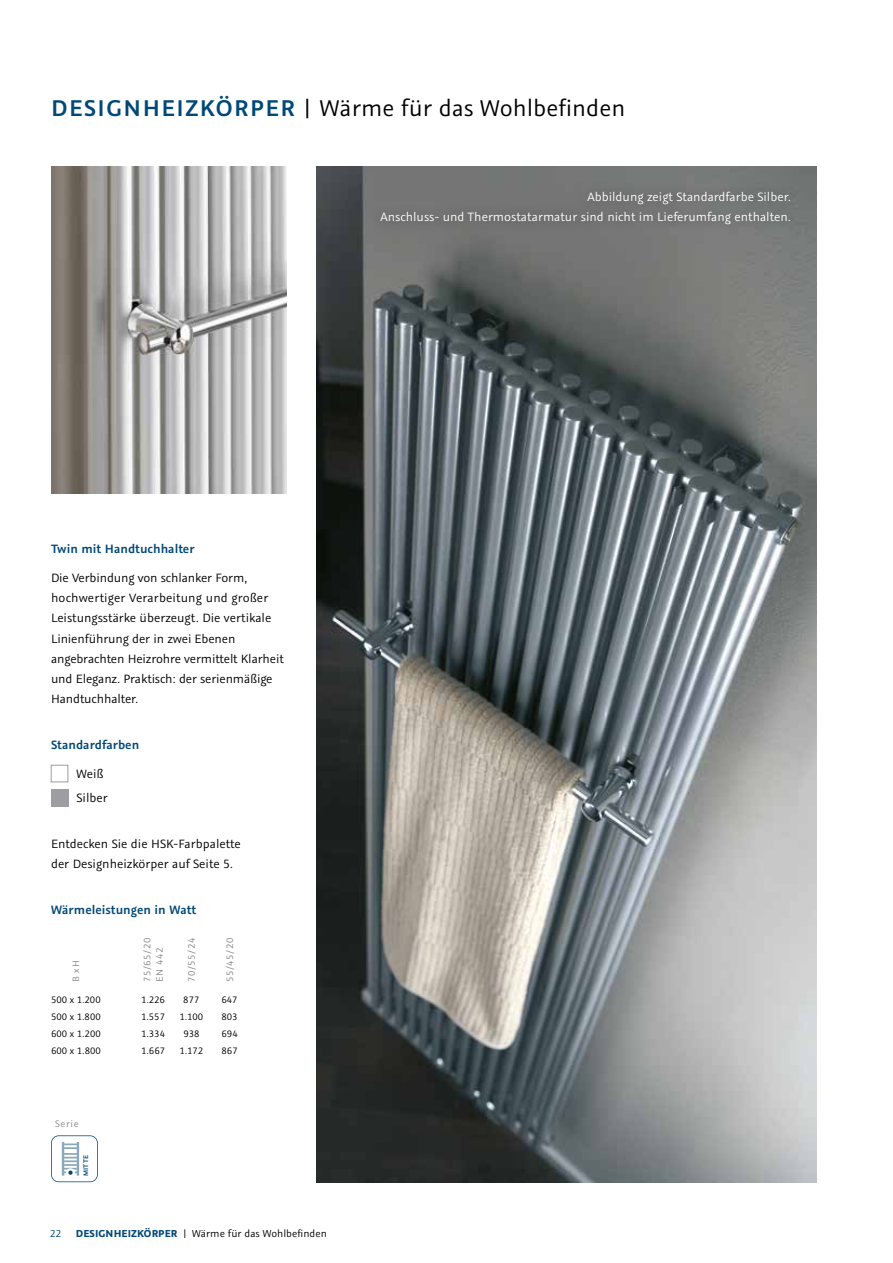
<style>
.page{position:relative;width:893px;height:1263px;background:#fff}
.page>*{position:absolute;margin:0;border:0;box-sizing:border-box;transform-origin:0 0}
.t1{font:25.5px "Graublau Sans";color:#000}
.t2{font:13.5px/20.2px "Graublau Sans";letter-spacing:-.01em;color:#000}
.t3{font:13.5px/20.2px "Graublau Sans";color:#fff;text-align:right}
.t4{font:600 13.5px "Graublau Sans";color:#004878}
.t5{font:11.25px "Graublau Sans";color:#000}
.t6{font:11.25px "Graublau Sans";color:#004878}
.t7{font:10.5px "Graublau Sans";color:#000}
.t8{font:10.5px/12.6px "Graublau Sans";letter-spacing:.06em;color:#878787}
.t9{font:600 7.5px "Graublau Sans";color:#004878}
.s1{font-weight:600;color:#004878}
.s2{font-weight:700;color:#004878}
</style>
<div class="page">
<img style="left:316px;top:167px;width:500px;height:1015px">
<div style="left:370px;top:181px;width:429px;height:54px;background:#747575"></div>
<img style="left:51px;top:167px;width:235px;height:327px">
<div style="left:51px;top:765px;width:17px;height:17px;background:#fff;border:1px solid #9d9d9c"></div>
<div style="left:51px;top:789px;width:17px;height:17px;background:#9e9da2"></div>
<svg style="left:51px;top:1135px;width:47px;height:47px"></svg>
<h1 class="t1" style="left:51px;top:92px;width:576px"><span class="s1">DESIGNHEIZKÖRPER</span> | Wärme für das Wohlbefinden</h1>
<p class="t3" style="left:380px;top:187px;width:412px">Abbildung zeigt Standardfarbe Silber.<br>Anschluss- und Thermostatarmatur sind nicht im Lieferumfang enthalten.</p>
<p class="t4" style="left:51px;top:540px;width:145px">Twin mit Handtuchhalter</p>
<p class="t2" style="left:51px;top:567px;width:234px">Die Verbindung von schlanker Form, hochwertiger Verarbeitung und großer Leistungsstärke überzeugt. Die vertikale Linienführung der in zwei Ebenen angebrachten Heizrohre vermittelt Klarheit und Eleganz. Praktisch: der serienmäßige Handtuchhalter.</p>
<p class="t4" style="left:51px;top:736px;width:90px">Standardfarben</p>
<p class="t2" style="left:77px;top:761px;width:33px;line-height:24.5px">Weiß<br>Silber</p>
<p class="t2" style="left:51px;top:834px;width:191px">Entdecken Sie die HSK-Farbpalette der Designheizkörper auf Seite 5.</p>
<p class="t4" style="left:51px;top:901px;width:147px">Wärmeleistungen in Watt</p>
<p class="t8" style="left:70px;top:982px;width:24px;rotate:-90deg">B x H</p>
<p class="t8" style="left:141px;top:982px;width:46px;rotate:-90deg">75/65/20<br>EN 442</p>
<p class="t8" style="left:185px;top:982px;width:46px;rotate:-90deg">70/55/24</p>
<p class="t8" style="left:224px;top:982px;width:46px;rotate:-90deg">55/45/20</p>
<p class="t7" style="left:51px;top:993px;width:51px">500 x 1.200</p>
<p class="t7" style="left:141px;top:993px;width:25px">1.226</p>
<p class="t7" style="left:183px;top:993px;width:18px">877</p>
<p class="t7" style="left:222px;top:993px;width:18px">647</p>
<p class="t7" style="left:51px;top:1010px;width:51px">500 x 1.800</p>
<p class="t7" style="left:141px;top:1010px;width:25px">1.557</p>
<p class="t7" style="left:179px;top:1010px;width:25px">1.100</p>
<p class="t7" style="left:222px;top:1010px;width:18px">803</p>
<p class="t7" style="left:51px;top:1027px;width:51px">600 x 1.200</p>
<p class="t7" style="left:141px;top:1027px;width:25px">1.334</p>
<p class="t7" style="left:183px;top:1027px;width:18px">938</p>
<p class="t7" style="left:222px;top:1027px;width:18px">694</p>
<p class="t7" style="left:51px;top:1044px;width:51px">600 x 1.800</p>
<p class="t7" style="left:141px;top:1044px;width:25px">1.667</p>
<p class="t7" style="left:179px;top:1044px;width:25px">1.172</p>
<p class="t7" style="left:222px;top:1044px;width:18px">867</p>
<p class="t8" style="left:55px;top:1117px;width:25px">Serie</p>
<p class="t9" style="left:81px;top:1176px;width:22px;rotate:-90deg">MITTE</p>
<p class="t6" style="left:50px;top:1227px;width:13px">22</p>
<p class="t5" style="left:76px;top:1227px;width:252px"><span class="s2">DESIGNHEIZKÖRPER</span> | Wärme für das Wohlbefinden</p>
</div>
